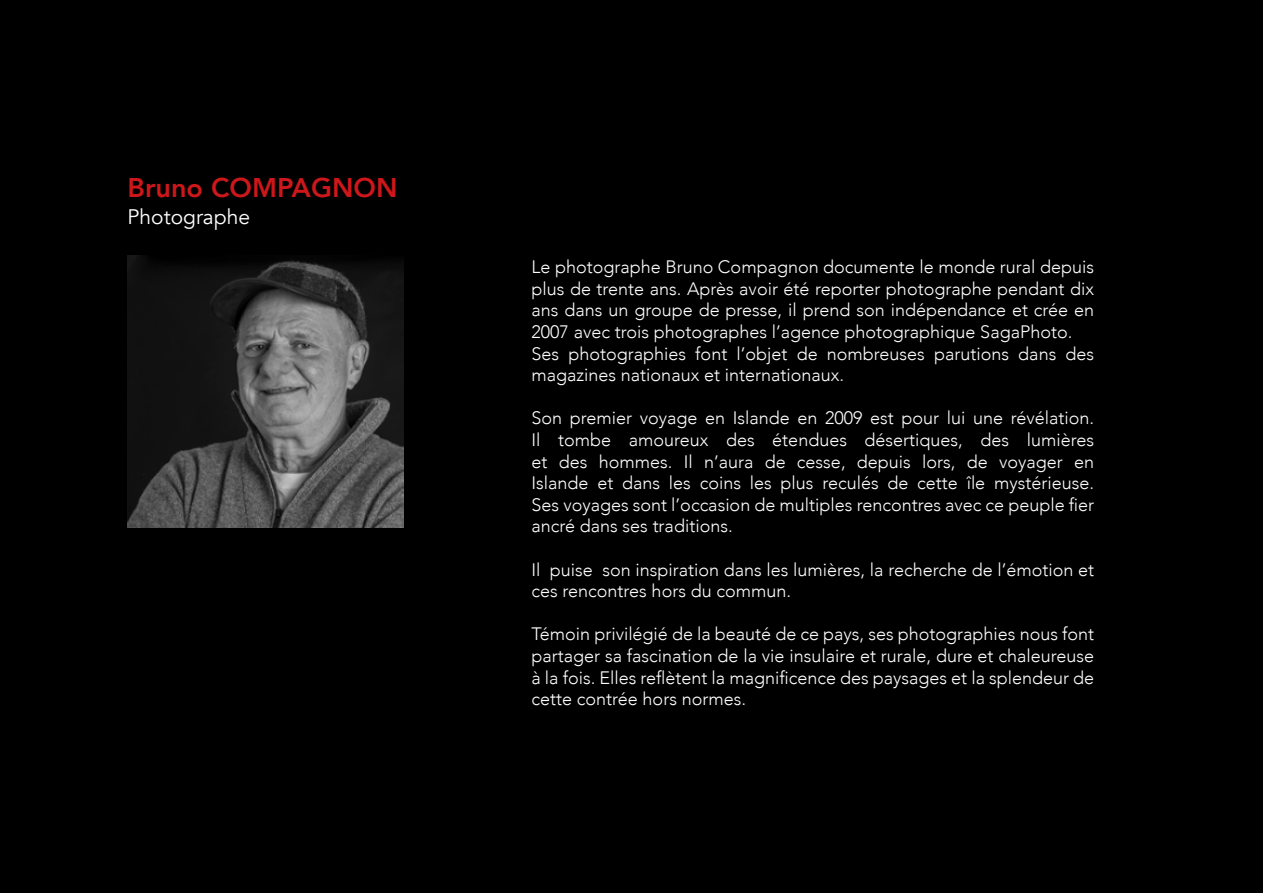
<style>
.page{position:relative;width:1263px;height:893px;background:#000}
.page>*{position:absolute;margin:0;border:0;box-sizing:border-box;transform-origin:0 0}
.t1{font:800 27px "Avenir";color:#cd171a}
.t2{font:21px "Avenir";color:#fff}
.t3{font:300 18px/21.6px "Avenir";color:#fff}
</style>
<div class="page">
<img style="left:128px;top:255px;width:275px;height:273px">
<h1 class="t1" style="left:128px;top:167px;width:271px">Bruno COMPAGNON</h1>
<p class="t2" style="left:128px;top:204px;width:124px">Photographe</p>
<p class="t3" style="left:531px;top:256px;width:564px">Le photographe Bruno Compagnon documente le monde rural depuis plus de trente ans. Après avoir été reporter photographe pendant dix ans dans un groupe de presse, il prend son indépendance et crée en 2007 avec trois photographes l’agence photographique SagaPhoto.<br>Ses photographies font l’objet de nombreuses parutions dans des magazines nationaux et internationaux.</p>
<p class="t3" style="left:531px;top:407px;width:564px;text-align:justify">Son premier voyage en Islande en 2009 est pour lui une révélation.<br>Il tombe amoureux des étendues désertiques, des lumières et des hommes. Il n’aura de cesse, depuis lors, de voyager en Islande et dans les coins les plus reculés de cette île mystérieuse.<br>Ses voyages sont l’occasion de multiples rencontres avec ce peuple fier ancré dans ses traditions.</p>
<p class="t3" style="left:531px;top:559px;width:564px">Il puise son inspiration dans les lumières, la recherche de l’émotion et ces rencontres hors du commun.</p>
<p class="t3" style="left:531px;top:623px;width:564px;text-align:justify">Témoin privilégié de la beauté de ce pays, ses photographies nous font partager sa fascination de la vie insulaire et rurale, dure et chaleureuse à la fois. Elles reflètent la magnificence des paysages et la splendeur de cette contrée hors normes.</p>
</div>
